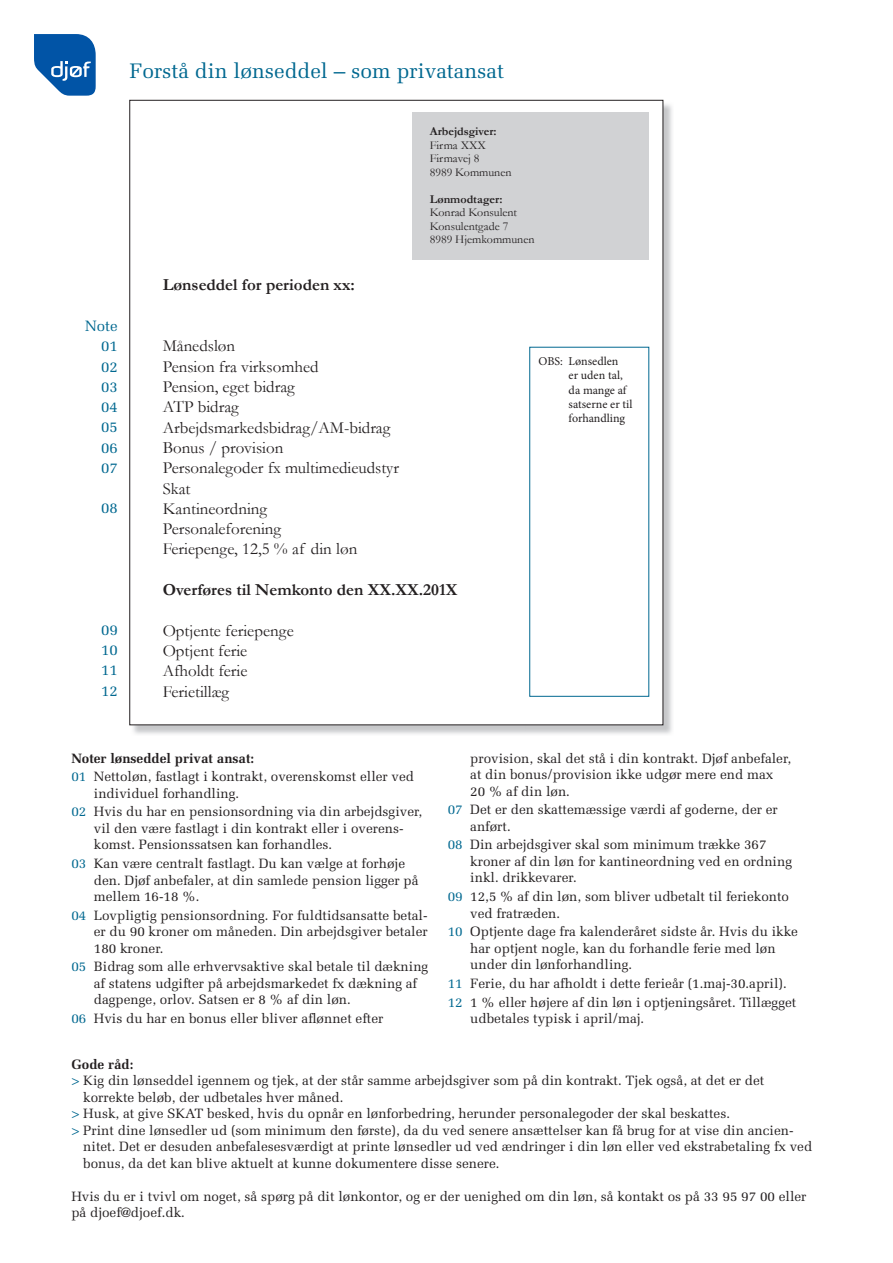
<style>
.page{position:relative;width:893px;height:1263px;background:#fff}
.page>*{position:absolute;margin:0;border:0;box-sizing:border-box;transform-origin:0 0}
.t1{font:21px "Melior LT Std";color:#006890}
.t2{font:16.95px/20.2px "Garamond";color:#231f20}
.t3{font:700 16.95px "Garamond";color:#231f20}
.t4{font:15px/20.2px "Melior LT Std";color:#006890;text-align:justify}
.t5{font:13.5px/16.5px "Melior LT Std";color:#231f20}
.t6{font:700 13.5px "Melior LT Std";color:#231f20}
.t7{font:12px/13.5px "Garamond";color:#231f20}
.t8{font:12px/14.4px "Minion Pro";color:#231f20}
.t9{font:700 12px "Garamond";color:#231f20}
.s1{font-weight:700}
.s2{color:#006890}
</style>
<div class="page">
<img style="left:131px;top:101px;width:541px;height:633px">
<div style="left:130px;top:100px;width:533px;height:625px;background:#fff"></div>
<div style="left:413px;top:113px;width:236px;height:147px;background:#d1d2d4"></div>
<svg style="left:34px;top:34px;width:62px;height:62px"></svg>
<h1 class="t1" style="left:130px;top:58px;width:376px">Forstå din lønseddel – som privatansat</h1>
<p class="t4" style="left:101px;top:316px;width:18px;text-indent:-16px">Note 01<br>02<br>03<br>04<br>05<br>06<br>07</p>
<p class="t4" style="left:101px;top:498px;width:18px">08</p>
<p class="t4" style="left:101px;top:620px;width:18px">09<br>10<br>11<br>12</p>
<p class="t3" style="left:163px;top:275px;width:194px">Lønseddel for perioden xx:</p>
<p class="t9" style="left:430px;top:124px;width:68px">Arbejdsgiver:</p>
<p class="t7" style="left:430px;top:138px;width:83px">Firma XXX<br>Firmavej 8<br>8989 Kommunen</p>
<p class="t9" style="left:430px;top:192px;width:74px">Lønmodtager:</p>
<p class="t7" style="left:430px;top:206px;width:106px">Konrad Konsulent<br>Konsulentgade 7<br>8989 Hjemkommunen</p>
<p class="t2" style="left:163px;top:336px;width:238px">Månedsløn<br>Pension fra virksomhed<br>Pension, eget bidrag<br>ATP bidrag<br>Arbejdsmarkedsbidrag/AM-bidrag<br>Bonus / provision<br>Personalegoder fx multimedieudstyr<br>Skat<br>Kantineordning<br>Personaleforening<br>Feriepenge, 12,5 % af din løn</p>
<p class="t3" style="left:163px;top:580px;width:296px">Overføres til Nemkonto den XX.XX.201X</p>
<p class="t2" style="left:163px;top:620px;width:133px">Optjente feriepenge<br>Optjent ferie<br>Afholdt ferie<br>Ferietillæg</p>
<p class="t8" style="left:569px;top:354px;width:65px;text-indent:-30px">OBS: Lønsedlen<br>er uden tal, da mange af satserne er til forhandling</p>
<p class="t5" style="left:71px;top:749px;width:344px;line-height:18.6px"><span class="s1">Noter lønseddel privat ansat:<br></span><span class="s2">01</span> Nettoløn, fastlagt i kontrakt, overenskomst eller ved</p>
<p class="t5" style="left:71px;top:784px;width:353px;line-height:18.6px;text-indent:23px">individuel forhandling.<br><span class="s2">02</span> Hvis du har en pensionsordning via din arbejdsgiver,</p>
<p class="t5" style="left:94px;top:820px;width:311px">vil den være fastlagt i din kontrakt eller i overens&shy;komst. Pensionssatsen kan forhandles.</p>
<p class="t5" style="left:94px;top:855px;width:326px;text-indent:-23px"><span class="s2">03</span> Kan være centralt fastlagt. Du kan vælge at forhøje den. Djøf anbefaler, at din samlede pension ligger på mellem 16-18 %.</p>
<p class="t5" style="left:94px;top:907px;width:335px;text-align:justify;text-indent:-23px"><span class="s2">04</span> Lovpligtig pensionsordning. For fuldtidsansatte betal&shy;er du 90 kroner om måneden. Din arbejdsgiver betaler 180 kroner.</p>
<p class="t5" style="left:94px;top:958px;width:336px;text-indent:-23px"><span class="s2">05</span> Bidrag som alle erhvervsaktive skal betale til dækning af statens udgifter på arbejdsmarkedet fx dækning af dagpenge, orlov. Satsen er 8 % af din løn.</p>
<p class="t5" style="left:71px;top:1010px;width:314px"><span class="s2">06</span> Hvis du har en bonus eller bliver aflønnet efter</p>
<p class="t5" style="left:470px;top:750px;width:323px">provision, skal det stå i din kontrakt. Djøf anbefaler, at din bonus/provision ikke udgør mere end max<br>20 % af din løn.</p>
<p class="t5" style="left:470px;top:801px;width:309px;text-indent:-23px"><span class="s2">07</span> Det er den skattemæssige værdi af goderne, der er anført.</p>
<p class="t5" style="left:470px;top:837px;width:323px;text-indent:-23px"><span class="s2">08</span> Din arbejdsgiver skal som minimum trække 367 kroner af din løn for kantineordning ved en ordning inkl. drikkevarer.</p>
<p class="t5" style="left:470px;top:888px;width:320px;text-indent:-23px"><span class="s2">09</span> 12,5 % af din løn, som bliver udbetalt til feriekonto ved fratræden.</p>
<p class="t5" style="left:470px;top:923px;width:329px;text-indent:-23px"><span class="s2">10</span> Optjente dage fra kalenderåret sidste år. Hvis du ikke har optjent nogle, kan du forhandle ferie med løn under din lønforhandling.</p>
<p class="t5" style="left:448px;top:974px;width:350px;line-height:18.6px"><span class="s2">11</span> Ferie, du har afholdt i dette ferieår (1.maj-30.april).<br><span class="s2">12</span> 1 % eller højere af din løn i optjeningsåret. Tillægget</p>
<p class="t5" style="left:470px;top:1010px;width:175px">udbetales typisk i april/maj.</p>
<p class="t6" style="left:71px;top:1056px;width:64px">Gode råd:</p>
<p class="t5" style="left:71px;top:1072px;width:694px"><span class="s2">&gt;</span> Kig din lønseddel igennem og tjek, at der står samme arbejdsgiver som på din kontrakt. Tjek også, at det er det</p>
<p class="t5" style="left:83px;top:1089px;width:262px">korrekte beløb, der udbetales hver måned.</p>
<p class="t5" style="left:71px;top:1105px;width:660px"><span class="s2">&gt;</span> Husk, at give SKAT besked, hvis du opnår en lønforbedring, herunder personalegoder der skal beskattes.</p>
<p class="t5" style="left:71px;top:1122px;width:724px"><span class="s2">&gt;</span> Print dine lønsedler ud (som minimum den første), da du ved senere ansættelser kan få brug for at vise din ancien-</p>
<p class="t5" style="left:83px;top:1138px;width:730px">nitet. Det er desuden anbefalesesværdigt at printe lønsedler ud ved ændringer i din løn eller ved ekstrabetaling fx ved</p>
<p class="t5" style="left:83px;top:1155px;width:418px">bonus, da det kan blive aktuelt at kunne dokumentere disse senere.</p>
<p class="t5" style="left:71px;top:1188px;width:737px">Hvis du er i tvivl om noget, så spørg på dit lønkontor, og er der uenighed om din løn, så kontakt os på 33 95 97 00 eller på djoef@djoef.dk.</p>
</div>
